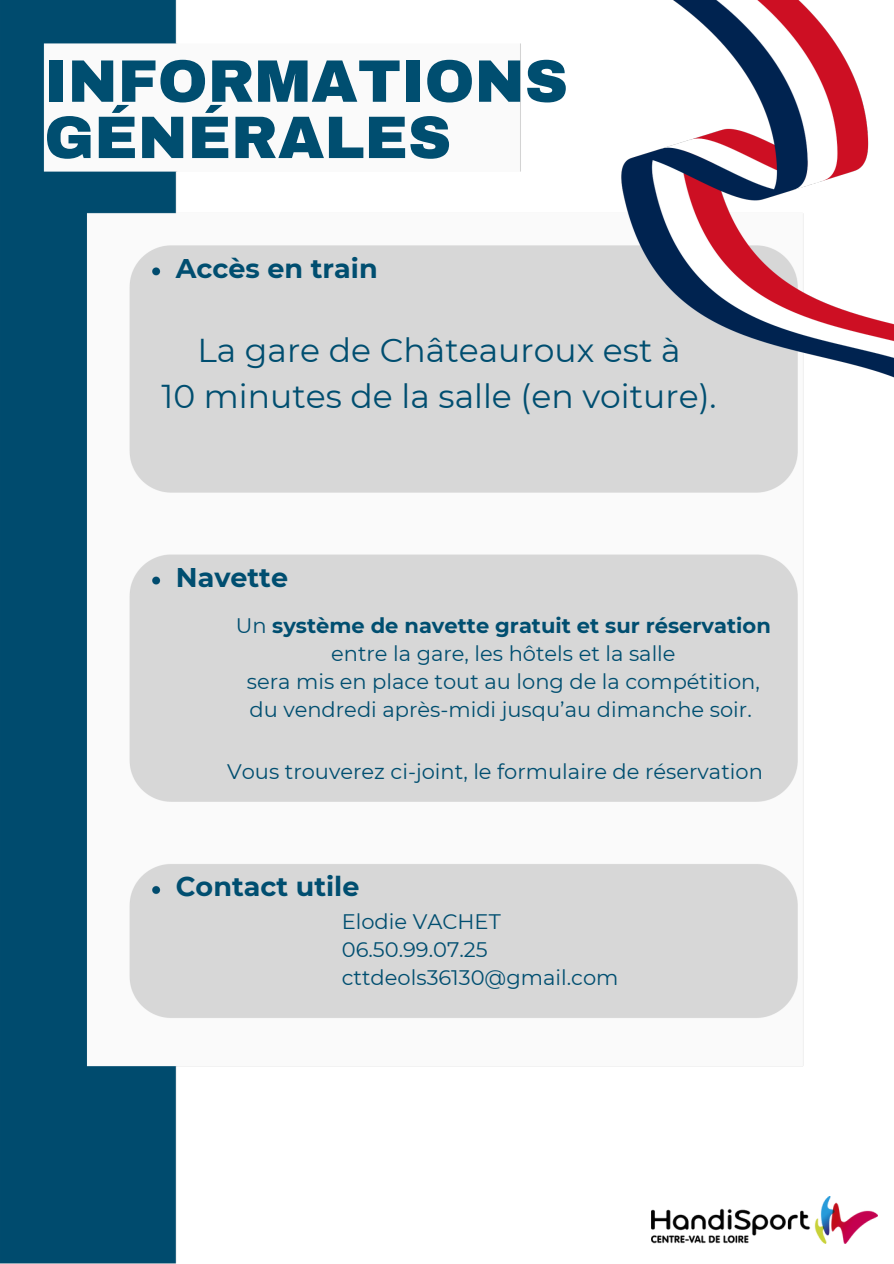
<style>
.page{position:relative;width:894px;height:1264px;background:#fff}
.page>*{position:absolute;margin:0;border:0;box-sizing:border-box;transform-origin:0 0}
.t1{font:900 60px/56.2px "Archivo";color:#004e70}
.t2{font:33px/45px "Montserrat";color:#004e70;text-align:center}
.t3{font:700 27px "Montserrat";color:#004e70}
.t4{font:21px/28.2px "Montserrat";color:#004e70}
.s1{font-weight:700}
</style>
<div class="page">
<img style="left:0;top:0;width:893px;height:1263px">
<p class="t1" style="left:44px;top:54px;width:525px">INFORMATIONS<br>GÉNÉRALES</p>
<h2 class="t3" style="left:176px;top:251px;width:203px">Accès en train</h2>
<p class="t2" style="left:161px;top:328px;width:556px">La gare de Châteauroux est à<br>10 minutes de la salle (en voiture).</p>
<h1 class="t3" style="left:176px;top:560px;width:114px">Navette</h1>
<p class="t4" style="left:236px;top:611px;width:536px;text-align:center">Un <span class="s1">système de navette gratuit et sur réservation </span>entre la gare, les hôtels et la salle<br>sera mis en place tout au long de la compétition, du vendredi après-midi jusqu’au dimanche soir.</p>
<h3 class="t4" style="left:227px;top:757px;width:537px">Vous trouverez ci-joint, le formulaire de réservation</h3>
<h3 class="t3" style="left:176px;top:870px;width:185px">Contact utile</h3>
<h3 class="t4" style="left:341px;top:907px;width:160px">Elodie VACHET<br>06.50.99.07.25</h3>
<p class="t4" style="left:341px;top:963px;width:278px">cttdeols36130@gmail.com</p>
</div>
